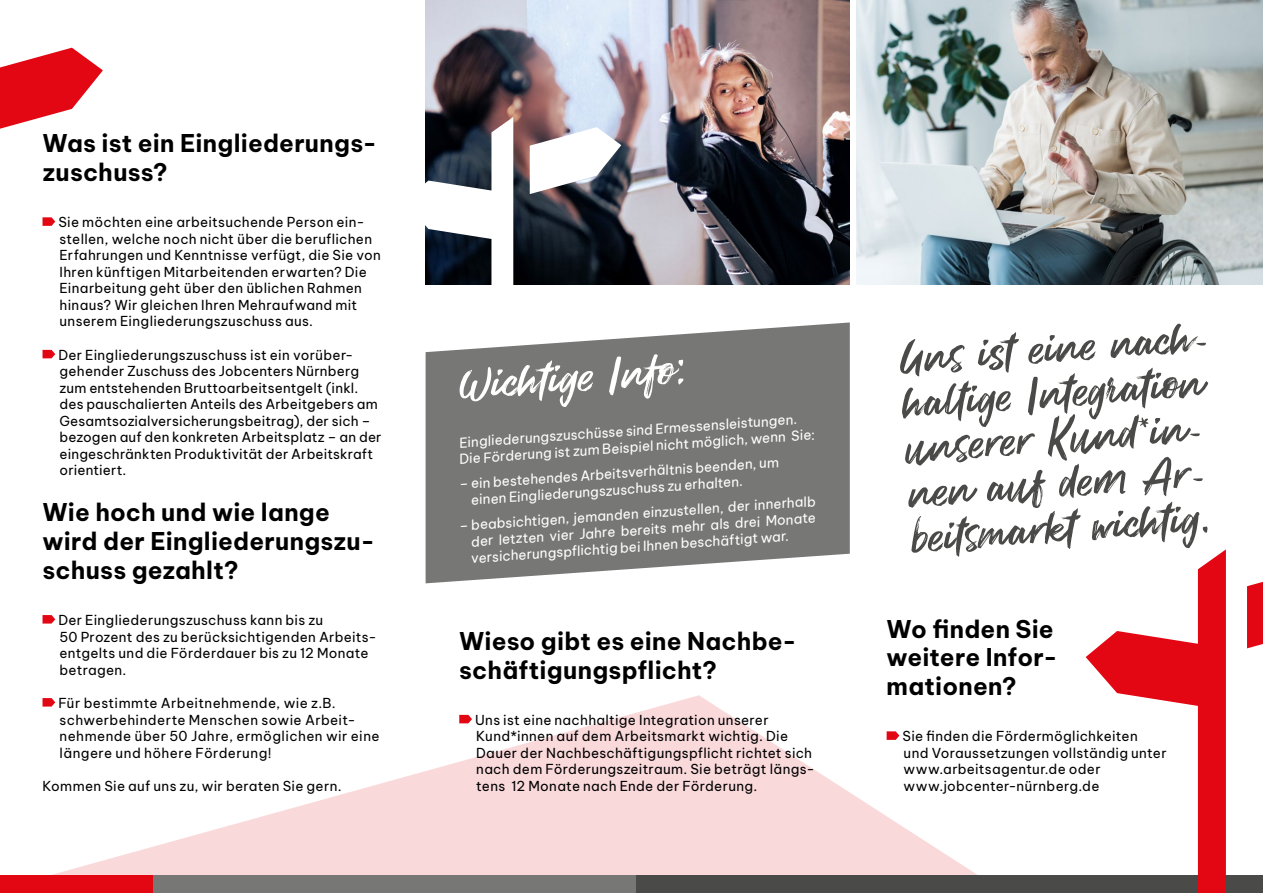
<style>
.page{position:relative;width:1263px;height:893px;background:#fff}
.page>*{position:absolute;margin:0;border:0;box-sizing:border-box;transform-origin:0 0}
.Handschrift{font:58.5px/45px "Brush Marker";color:#4a4a49}
.Handschrift-2{font:58.5px "Brush Marker";color:#fff}
.Head_klein{font:700 24px/28.8px "Be Vietnam Pro";letter-spacing:.01em;color:#000}
.Aufzählung{font:13.5px/16.5px "Be Vietnam Pro";letter-spacing:.02em;color:#000}
.Fließtext{font:13.5px/16.5px "Be Vietnam Pro";color:#fff}
</style>
<div class="page">
<svg style="left:2px;top:616px;width:983px;height:260px"></svg>
<div style="left:0;top:876px;width:153px;height:17px;background:#e30613"></div>
<div style="left:153px;top:876px;width:697px;height:17px;background:#777776"></div>
<div style="left:637px;top:876px;width:626px;height:17px;background:#4a4a49"></div>
<svg style="left:1086px;top:549px;width:140px;height:344px"></svg>
<svg style="left:1247px;top:582px;width:16px;height:66px"></svg>
<svg style="left:0;top:48px;width:103px;height:81px"></svg>
<svg style="left:43px;top:217px;width:12px;height:9px"></svg>
<svg style="left:43px;top:350px;width:12px;height:8px"></svg>
<svg style="left:43px;top:615px;width:12px;height:9px"></svg>
<svg style="left:43px;top:698px;width:12px;height:9px"></svg>
<svg style="left:459px;top:715px;width:13px;height:8px"></svg>
<svg style="left:887px;top:731px;width:12px;height:9px"></svg>
<img style="left:426px;top:0;width:424px;height:285px">
<img style="left:856px;top:0;width:407px;height:285px">
<svg style="left:425px;top:117px;width:88px;height:318px"></svg>
<svg style="left:530px;top:127px;width:91px;height:67px"></svg>
<svg style="left:426px;top:322px;width:424px;height:261px;background:#868685"></svg>
<h1 class="Head_klein" style="left:43px;top:126px;width:336px">Was ist ein Eingliederungs&shy;zuschuss?</h1>
<p class="Aufzählung" style="left:58px;top:213px;width:324px">Sie möchten eine arbeitsuchende Person ein&shy;stellen, welche noch nicht über die beruflichen Erfahrungen und Kenntnisse verfügt, die Sie von Ihren künftigen Mitarbeitenden erwarten? Die Einarbeitung geht über den üblichen Rahmen hinaus? Wir gleichen Ihren Mehraufwand mit unserem Eingliederungszuschuss aus.</p>
<p class="Aufzählung" style="left:58px;top:345px;width:325px">Der Eingliederungszuschuss ist ein vorüber&shy;gehender Zuschuss des Jobcenters Nürnberg zum entstehenden Bruttoarbeitsentgelt (inkl. des pauschalierten Anteils des Arbeitgebers am Gesamtsozialversicherungsbeitrag), der sich – bezogen auf den konkreten Arbeitsplatz – an der eingeschränkten Produktivität der Arbeitskraft orientiert.</p>
<h1 class="Head_klein" style="left:43px;top:495px;width:334px">Wie hoch und wie lange wird der Eingliederungszu&shy;schuss gezahlt?</h1>
<p class="Aufzählung" style="left:58px;top:610px;width:320px">Der Eingliederungszuschuss kann bis zu<br>50 Prozent des zu berücksichtigenden Arbeits&shy;entgelts und die Förderdauer bis zu 12 Monate betragen.</p>
<p class="Aufzählung" style="left:58px;top:693px;width:323px">Für bestimmte Arbeitnehmende, wie z.B. schwerbehinderte Menschen sowie Arbeit&shy;nehmende über 50 Jahre, ermöglichen wir eine längere und höhere Förderung!</p>
<p class="Aufzählung" style="left:43px;top:776px;width:300px">Kommen Sie auf uns zu, wir beraten Sie gern.</p>
<p class="Handschrift-2" style="left:456px;top:354px;width:227px;rotate:-4deg">Wichtige Info:</p>
<p class="Fließtext" style="left:457px;top:433px;width:358px;rotate:-4deg">Eingliederungszuschüsse sind Ermessensleistungen.<br>Die Förderung ist zum Beispiel nicht möglich, wenn Sie:</p>
<p class="Fließtext" style="left:469px;top:474px;width:311px;text-indent:-11px;rotate:-4deg">– ein bestehendes Arbeitsverhältnis beenden, um einen Eingliederungszuschuss zu erhalten.</p>
<p class="Fließtext" style="left:468px;top:516px;width:349px;text-align:justify;text-indent:-9px;rotate:-4deg">– beabsichtigen, jemanden einzustellen, der innerhalb der letzten vier Jahre bereits mehr als drei Monate versicherungspflichtig bei Ihnen beschäftigt war.</p>
<h1 class="Head_klein" style="left:459px;top:624px;width:339px">Wieso gibt es eine Nachbe&shy;schäftigungspflicht?</h1>
<p class="Aufzählung" style="left:475px;top:710px;width:341px">Uns ist eine nachhaltige Integration unserer Kund*innen auf dem Arbeitsmarkt wichtig. Die Dauer der Nachbeschäftigungspflicht richtet sich nach dem Förderungszeitraum. Sie beträgt längs&shy;tens 12 Monate nach Ende der Förderung.</p>
<p class="Handschrift" style="left:898px;top:341px;width:311px;rotate:-4deg">Uns ist eine nach&shy;haltige Integration unserer Kund*in&shy;nen auf dem Ar&shy;beitsmarkt wichtig.</p>
<h1 class="Head_klein" style="left:887px;top:612px;width:172px">Wo finden Sie weitere Infor&shy;mationen?</h1>
<p class="Aufzählung" style="left:902px;top:727px;width:266px">Sie finden die Fördermöglichkeiten<br>und Voraussetzungen vollständig unter www.arbeitsagentur.de oder www.jobcenter-nürnberg.de</p>
</div>
